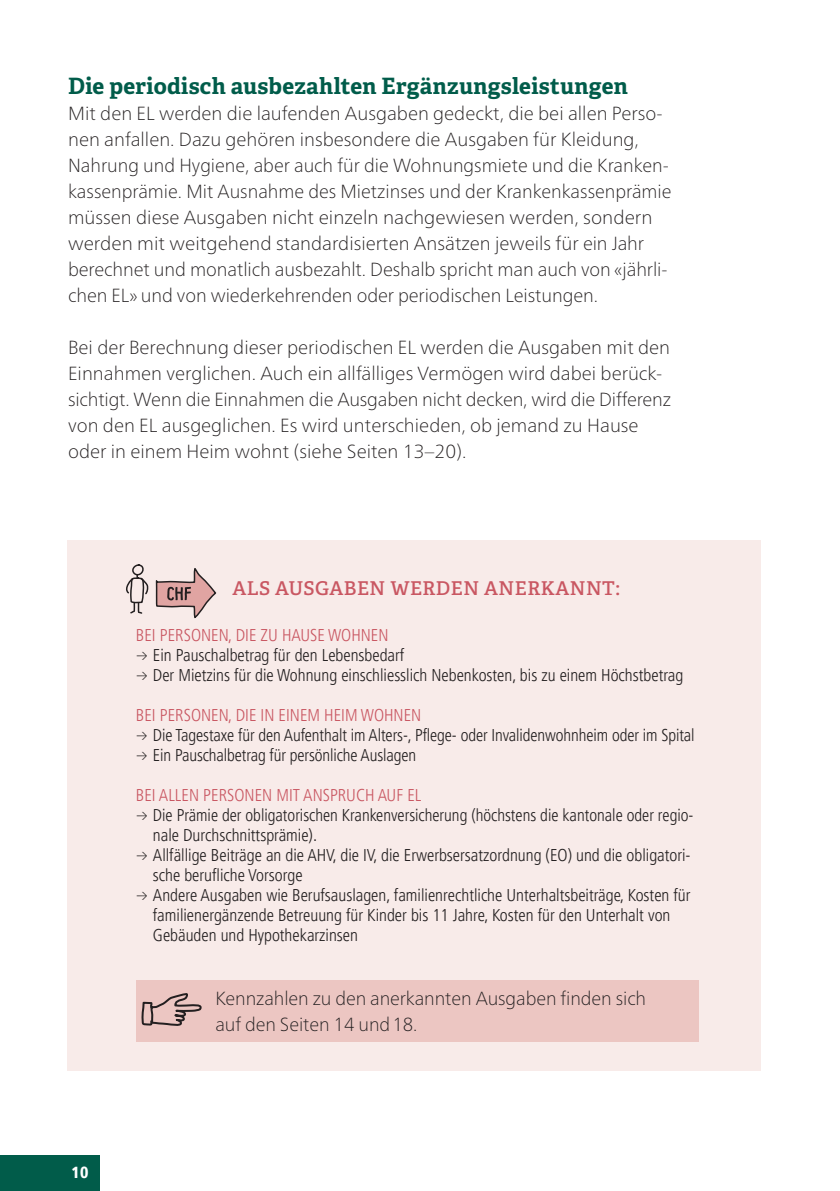
<style>
.page{position:relative;width:840px;height:1191px;background:#fff}
.page>*{position:absolute;margin:0;border:0;box-sizing:border-box;transform-origin:0 0}
.t1{font:700 22.4px "Adelle";letter-spacing:.01em;color:#015c4a}
.t2{font:100 19px/26px "Frutiger Neue LT Pro";color:#231f20}
.t3{font:600 19px "Adelle";letter-spacing:.025em;color:#c95762}
.t4{font:300 condensed 17px/20px "Frutiger LT Pro";color:#231f20}
.t5{font:300 condensed 17px "Frutiger LT Pro";color:#c95762}
.t6{font:900 condensed 16px "Frutiger LT Pro";color:#fff}
.s1{font-family:"Frutiger Neue LT Pro";font-weight:100;font-stretch:normal}
</style>
<div class="page">
<div style="left:68px;top:540px;width:692px;height:530px;background:#f8ebe9"></div>
<div style="left:136px;top:980px;width:562px;height:62px;background:#ecc6c2"></div>
<svg style="left:141px;top:993px;width:61px;height:33px"></svg>
<div style="left:0;top:1155px;width:99px;height:36px;background:#015c4a"></div>
<svg style="left:155px;top:568px;width:62px;height:51px"></svg>
<svg style="left:126px;top:564px;width:23px;height:50px"></svg>
<p class="t1" style="left:68px;top:72px;width:561px">Die periodisch ausbezahlten Ergänzungsleistungen</p>
<p class="t2" style="left:68px;top:101px;width:604px">Mit den EL werden die laufenden Ausgaben gedeckt, die bei allen Perso&shy;nen anfallen. Dazu gehören insbesondere die Ausgaben für Kleidung, Nahrung und Hygiene, aber auch für die Wohnungsmiete und die Kranken&shy;kassenprämie. Mit Ausnahme des Mietzinses und der Krankenkassenprämie müssen diese Ausgaben nicht einzeln nachgewiesen werden, sondern werden mit weitgehend standardisierten Ansätzen jeweils für ein Jahr berechnet und monatlich ausbezahlt. Deshalb spricht man auch von «jährli&shy;chen EL» und von wiederkehrenden oder periodischen Leistungen.</p>
<p class="t2" style="left:68px;top:335px;width:604px">Bei der Berechnung dieser periodischen EL werden die Ausgaben mit den Einnahmen verglichen. Auch ein allfälliges Vermögen wird dabei berück&shy;sichtigt. Wenn die Einnahmen die Ausgaben nicht decken, wird die Differenz von den EL ausgeglichen. Es wird unterschieden, ob jemand zu Hause oder in einem Heim wohnt (siehe Seiten 13–20).</p>
<p class="t3" style="left:232px;top:576px;width:389px">ALS AUSGABEN WERDEN ANERKANNT:</p>
<p class="t5" style="left:136px;top:625px;width:254px">BEI PERSONEN, DIE ZU HAUSE WOHNEN</p>
<p class="t4" style="left:136px;top:645px;width:270px"><span class="s1">→</span> Ein Pauschalbetrag für den Lebensbedarf</p>
<p class="t4" style="left:136px;top:665px;width:548px"><span class="s1">→</span> Der Mietzins für die Wohnung einschliesslich Nebenkosten, bis zu einem Höchstbetrag</p>
<p class="t5" style="left:136px;top:705px;width:287px">BEI PERSONEN, DIE IN EINEM HEIM WOHNEN</p>
<p class="t4" style="left:136px;top:725px;width:560px"><span class="s1">→</span> Die Tagestaxe für den Aufenthalt im Alters-, Pflege- oder Invalidenwohnheim oder im Spital</p>
<p class="t4" style="left:136px;top:745px;width:282px"><span class="s1">→</span> Ein Pauschalbetrag für persönliche Auslagen</p>
<p class="t5" style="left:136px;top:785px;width:287px">BEI ALLEN PERSONEN MIT ANSPRUCH AUF EL</p>
<p class="t4" style="left:153px;top:805px;width:541px;text-indent:-17px"><span class="s1">→</span> Die Prämie der obligatorischen Krankenversicherung (höchstens die kantonale oder regio&shy;nale Durchschnittsprämie).</p>
<p class="t4" style="left:153px;top:845px;width:539px;text-indent:-17px"><span class="s1">→</span> Allfällige Beiträge an die AHV, die IV, die Erwerbsersatzordnung (EO) und die obligatori&shy;sche berufliche Vorsorge</p>
<p class="t4" style="left:153px;top:885px;width:539px;text-indent:-17px"><span class="s1">→</span> Andere Ausgaben wie Berufsauslagen, familienrechtliche Unterhaltsbeiträge, Kosten für familienergänzende Betreuung für Kinder bis 11 Jahre, Kosten für den Unterhalt von<br>Gebäuden und Hypothekarzinsen</p>
<p class="t6" style="left:71px;top:1163px;width:19px">10</p>
<p class="t2" style="left:215px;top:985px;width:432px">Kennzahlen zu den anerkannten Ausgaben finden sich auf den Seiten 14 und18.</p>
</div>
